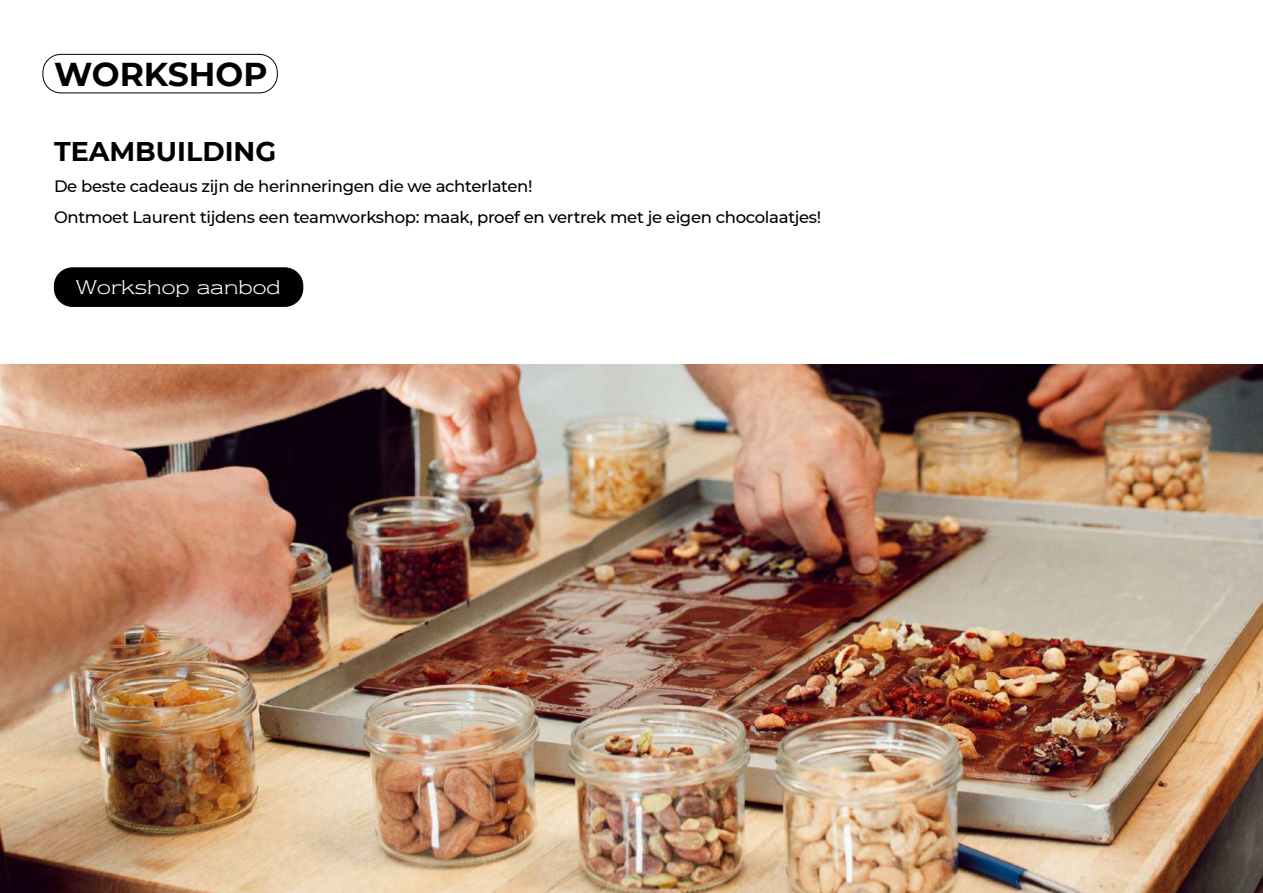
<style>
.page{position:relative;width:1263px;height:893px;background:#fff}
.page>*{position:absolute;margin:0;border:0;box-sizing:border-box;transform-origin:0 0}
.t1{font:700 33px "Montserrat";color:#000}
.t2{font:700 27px "Montserrat";color:#000}
.t3{font:300 19.5px "Newtext BQ";color:#fff}
.t4{font:500 16.5px/31px "Montserrat";letter-spacing:-.02em;color:#000}
</style>
<div class="page">
<img style="left:0;top:365px;width:1263px;height:528px">
<div style="left:54px;top:268px;width:249px;height:38px;background:#000;border-radius:18px"></div>
<div style="left:54px;top:267px;width:249px;height:40px;border:1px solid #000101;border-radius:18px"></div>
<div style="left:43px;top:54px;width:235px;height:39px;border:1px solid #000;border-radius:18px"></div>
<h1 class="t1" style="left:54px;top:50px;width:215px">WORKSHOP</h1>
<h2 class="t2" style="left:54px;top:132px;width:224px">TEAMBUILDING</h2>
<p class="t4" style="left:54px;top:170px;width:769px">De beste cadeaus zijn de herinneringen die we achterlaten!<br>Ontmoet Laurent tijdens een teamworkshop: maak, proef en vertrek met je eigen chocolaatjes!</p>
<p class="t3" style="left:76px;top:276px;width:207px">Workshop aanbod</p>
</div>
